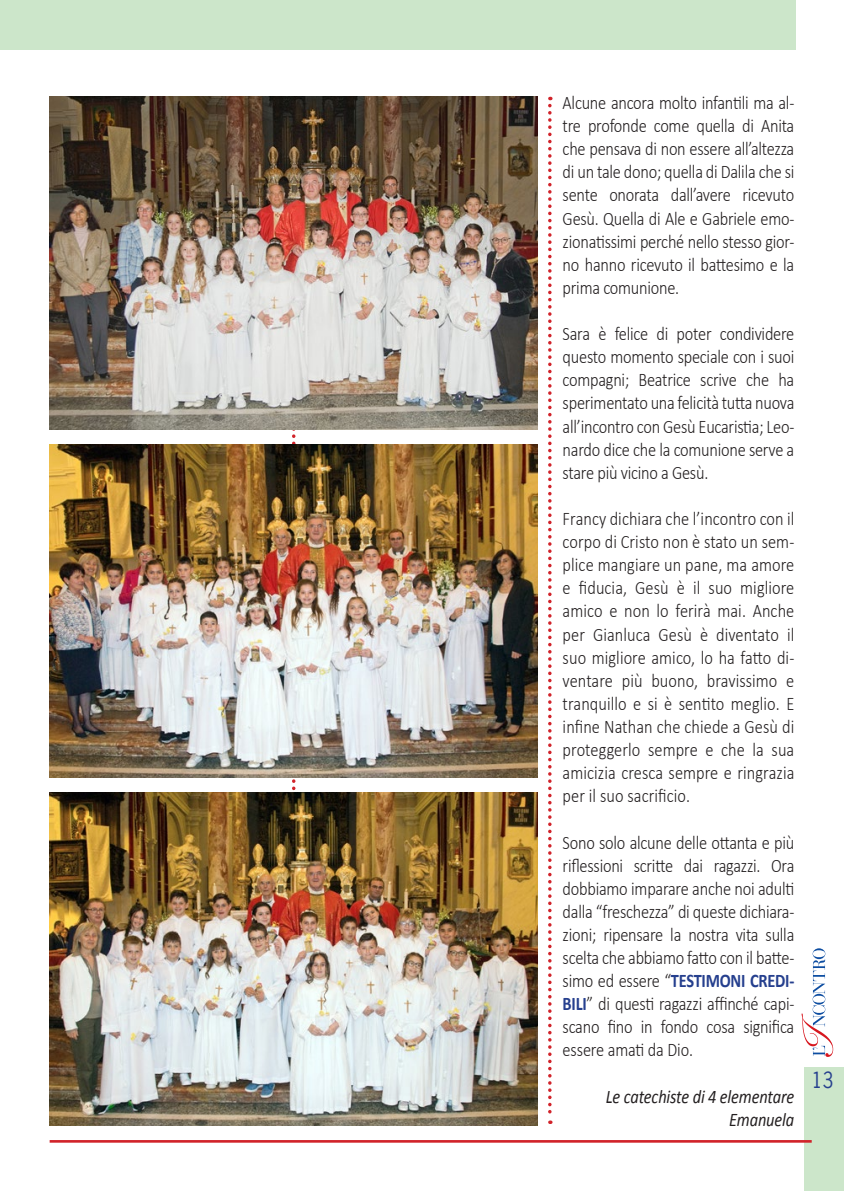
<style>
.page{position:relative;width:844px;height:1191px;background:#fff}
.page>*{position:absolute;margin:0;border:0;box-sizing:border-box;transform-origin:0 0}
.t1{font:21px "News Gothic Std";color:#253f8e;scale:.9 1}
.t2{font:300 19.25px/23.1px "Calibri";letter-spacing:-.015em;color:#231f20;text-align:justify;scale:.85 1}
.t3{font:italic 19.25px/23.1px "Calibri";letter-spacing:-.01em;color:#231f20;text-align:right;scale:.85 1}
.s1{font-weight:700;color:#253f8e}
</style>
<div class="page">
<svg style="left:292px;top:429px;width:3px;height:362px"></svg>
<div style="left:804px;top:1067px;width:39px;height:124px;background:#cce6ca"></div>
<svg style="left:801px;top:948px;width:32px;height:109px"></svg>
<hr style="left:50px;top:1140px;width:761px;height:2px;background:#d1232a">
<div style="left:0;top:0;width:795px;height:50px;background:#cce6ca"></div>
<img style="left:50px;top:97px;width:487px;height:332px">
<img style="left:50px;top:445px;width:487px;height:332px">
<img style="left:49px;top:792px;width:488px;height:333px">
<svg style="left:548px;top:97px;width:3px;height:1027px"></svg>
<p class="t2" style="left:562px;top:90px;width:274px">Alcune ancora molto infantili ma al&shy;tre profonde come quella di Anita che pensava di non essere all’altezza di un tale dono; quella di Dalila che si sente onorata dall’avere ricevuto Gesù. Quella di Ale e Gabriele emo&shy;zionatissimi perché nello stesso gior&shy;no hanno ricevuto il battesimo e la prima comunione.</p>
<p class="t2" style="left:562px;top:321px;width:274px">Sara è felice di poter condividere questo momento speciale con i suoi compagni; Beatrice scrive che ha sperimentato una felicità tutta nuova all’incontro con Gesù Eucaristia; Leo&shy;nardo dice che la comunione serve a stare più vicino a Gesù.</p>
<p class="t2" style="left:562px;top:506px;width:274px">Francy dichiara che l’incontro con il corpo di Cristo non è stato un sem&shy;plice mangiare un pane, ma amore e fiducia, Gesù è il suo migliore amico e non lo ferirà mai. Anche per Gianluca Gesù è diventato il suo migliore amico, lo ha fatto di&shy;ventare più buono, bravissimo e tranquillo e si è sentito meglio. E infine Nathan che chiede a Gesù di proteggerlo sempre e che la sua amicizia cresca sempre e ringrazia per il suo sacrificio.</p>
<p class="t2" style="left:562px;top:829px;width:274px">Sono solo alcune delle ottanta e più riflessioni scritte dai ragazzi. Ora dobbiamo imparare anche noi adulti dalla “freschezza” di queste dichiara&shy;zioni; ripensare la nostra vita sulla scelta che abbiamo fatto con il batte&shy;simo ed essere “<span class="s1">TESTIMONI CREDI-BILI</span>” di questi ragazzi affinché capi&shy;scano fino in fondo cosa significa essere amati da Dio.</p>
<p class="t3" style="left:605px;top:1084px;width:223px">Le catechiste di 4 elementare<br>Emanuela</p>
<p class="t1" style="left:811px;top:1067px;width:26px">13</p>
</div>
